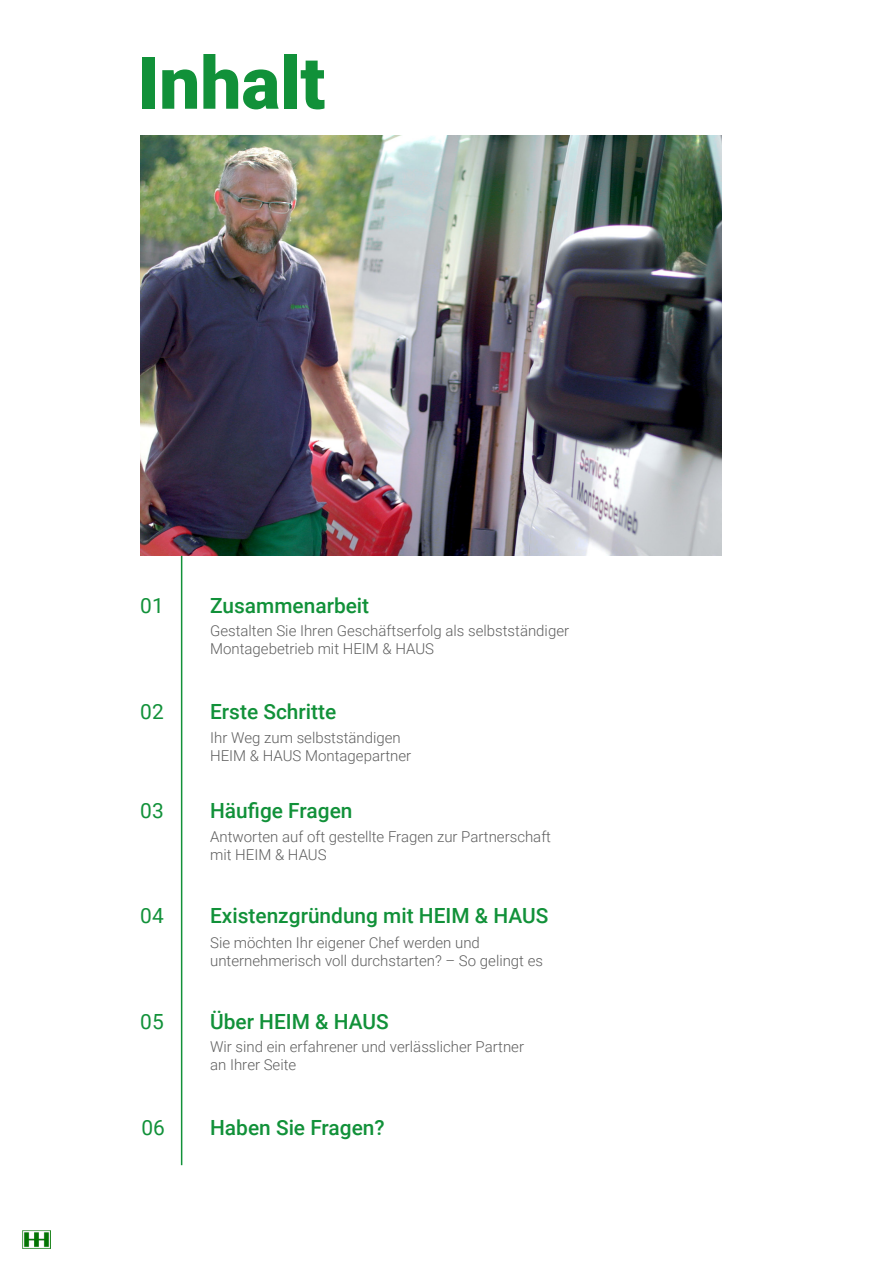
<style>
.page{position:relative;width:893px;height:1263px;background:#fff}
.page>*{position:absolute;margin:0;border:0;box-sizing:border-box;transform-origin:0 0}
.t1{font:900 72.9px "Roboto";color:#119139}
.t2{font:500 20.85px "Roboto";color:#119139}
.t3{font:20.85px "Roboto";color:#119139}
.t4{font:300 15px/18px "Roboto";color:#5f5f5f}
</style>
<div class="page">
<img style="left:140px;top:136px;width:581px;height:420px">
<hr style="left:181px;top:556px;width:1px;height:609px;background:#119139">
<img style="left:23px;top:1231px;width:28px;height:17px">
<p class="t1" style="left:137px;top:32px;width:190px">Inhalt</p>
<p class="t3" style="left:140px;top:591px;width:25px">01</p>
<p class="t2" style="left:210px;top:591px;width:161px">Zusammenarbeit</p>
<p class="t4" style="left:210px;top:621px;width:360px">Gestalten Sie Ihren Geschäftserfolg als selbstständiger<br>Montagebetrieb mit HEIM &amp; HAUS</p>
<p class="t3" style="left:140px;top:696px;width:25px">02</p>
<p class="t2" style="left:210px;top:696px;width:128px">Erste Schritte</p>
<p class="t4" style="left:210px;top:728px;width:192px">Ihr Weg zum selbstständigen</p>
<p class="t4" style="left:210px;top:746px;width:203px">HEIM &amp; HAUS Montagepartner</p>
<p class="t3" style="left:140px;top:796px;width:25px">03</p>
<p class="t2" style="left:210px;top:796px;width:144px">Häufige Fragen</p>
<p class="t4" style="left:210px;top:827px;width:342px">Antworten auf oft gestellte Fragen zur Partnerschaft mit HEIM &amp; HAUS</p>
<p class="t3" style="left:140px;top:900px;width:25px">04</p>
<p class="t2" style="left:210px;top:900px;width:340px">Existenzgründung mit HEIM &amp; HAUS</p>
<p class="t4" style="left:210px;top:933px;width:334px">Sie möchten Ihr eigener Chef werden und unternehmerisch voll durchstarten? – So gelingt es</p>
<p class="t3" style="left:140px;top:1007px;width:25px">05</p>
<p class="t2" style="left:210px;top:1007px;width:180px">Über HEIM &amp; HAUS</p>
<p class="t4" style="left:210px;top:1037px;width:315px">Wir sind ein erfahrener und verlässlicher Partner an Ihrer Seite</p>
<p class="t3" style="left:141px;top:1113px;width:25px">06</p>
<p class="t2" style="left:210px;top:1113px;width:176px">Haben Sie Fragen?</p>
</div>
